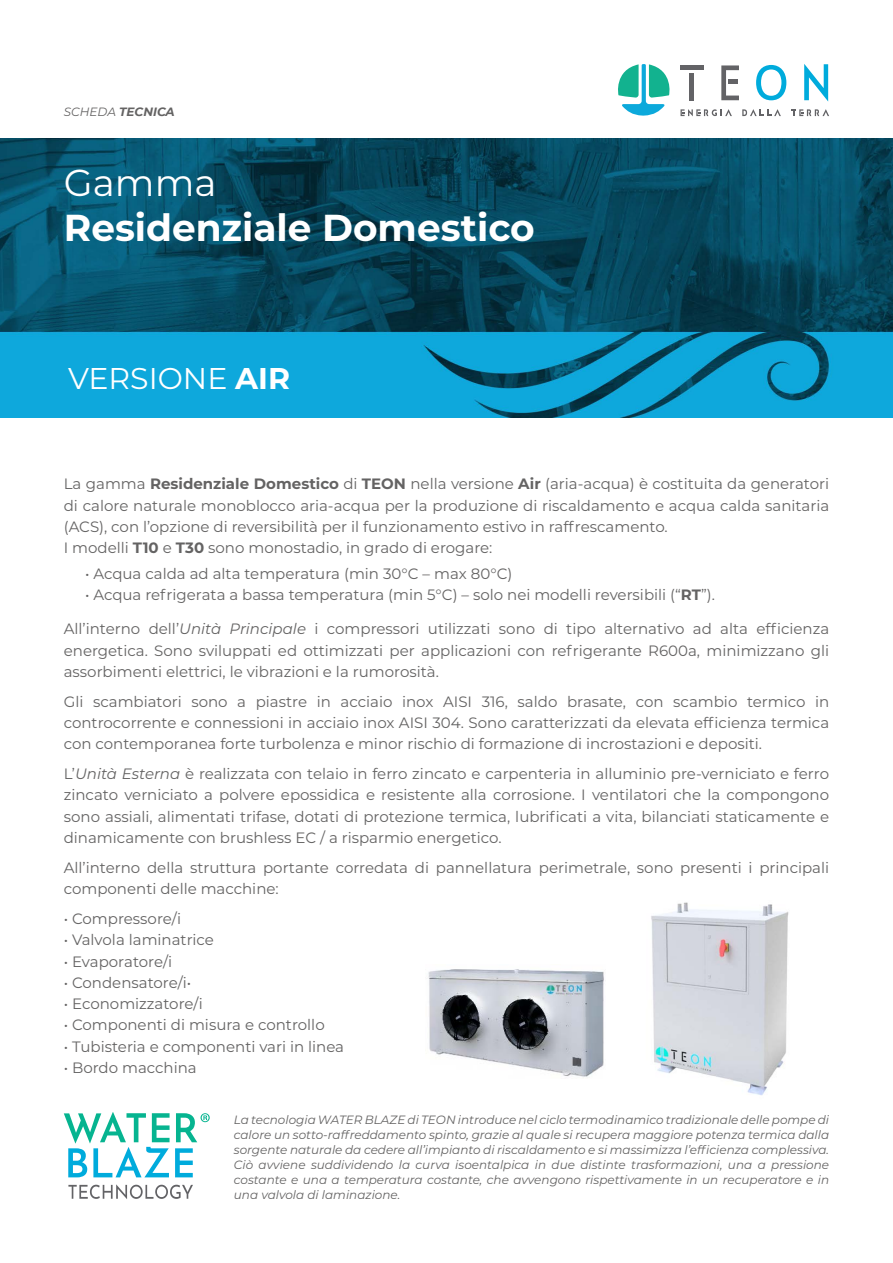
<style>
.page{position:relative;width:893px;height:1263px;background:#fff}
.page>*{position:absolute;margin:0;border:0;box-sizing:border-box;transform-origin:0 0}
.t1{font:700 37.5px "Montserrat";color:#fff}
.t2{font:37.5px "Montserrat";color:#fff}
.t3{font:30px "Montserrat";color:#fff}
.t4{font:15px/21.3px "Montserrat";color:#646363;text-align:justify}
.t5{font:italic 12px/15px "Montserrat";color:#646363;text-align:justify}
.t6{font:italic 700 12px "Montserrat";color:#646363}
.s1{font-weight:400}
.s2{font-weight:700}
.s3{font-style:italic}
</style>
<div class="page">
<svg style="left:791px;top:109px;width:38px;height:7px"></svg>
<svg style="left:680px;top:109px;width:52px;height:7px"></svg>
<svg style="left:742px;top:109px;width:39px;height:7px"></svg>
<div style="left:689px;top:73px;width:5px;height:27px;background:#636366"></div>
<div style="left:680px;top:65px;width:24px;height:5px;background:#636366"></div>
<svg style="left:804px;top:64px;width:24px;height:37px"></svg>
<svg style="left:721px;top:65px;width:18px;height:35px"></svg>
<hr style="left:728px;top:80px;width:10px;height:4px;background:#636366">
<svg style="left:756px;top:65px;width:30px;height:35px"></svg>
<svg style="left:618px;top:64px;width:52px;height:52px"></svg>
<img style="left:0;top:139px;width:893px;height:278px">
<svg style="left:68px;top:1184px;width:125px;height:15px"></svg>
<svg style="left:64px;top:1112px;width:146px;height:65px"></svg>
<img style="left:428px;top:969px;width:176px;height:108px">
<img style="left:651px;top:902px;width:138px;height:194px">
<p class="t6" style="left:64px;top:103px;width:113px"><span class="s1">SCHEDA</span> TECNICA</p>
<h1 class="t2" style="left:64px;top:157px;width:154px">Gamma</h1>
<h1 class="t1" style="left:64px;top:200px;width:473px">Residenziale Domestico</h1>
<h2 class="t3" style="left:68px;top:357px;width:224px">VERSIONE <span class="s2">AIR</span></h2>
<p class="t4" style="left:64px;top:473px;width:767px;text-align:left">La gamma <span class="s2">Residenziale Domestico</span> di <span class="s2">TEON</span> nella versione <span class="s2">Air</span> (aria-acqua) è costituita da generatori di calore naturale monoblocco aria-acqua per la produzione di riscaldamento e acqua calda sanitaria (ACS), con l’opzione di reversibilità per il funzionamento estivo in raffrescamento.<br>I modelli <span class="s2">T10</span> e <span class="s2">T30</span> sono monostadio, in grado di erogare:</p>
<p class="t4" style="left:85px;top:562px;width:429px">• Acqua calda ad alta temperatura (min 30°C – max 80°C)</p>
<p class="t4" style="left:85px;top:584px;width:631px">• Acqua refrigerata a bassa temperatura (min 5°C) – solo nei modelli reversibili (“<span class="s2">RT</span>”).</p>
<p class="t4" style="left:64px;top:618px;width:767px">All’interno dell’<span class="s3">Unità Principale</span> i compressori utilizzati sono di tipo alternativo ad alta efficienza energetica. Sono sviluppati ed ottimizzati per applicazioni con refrigerante R600a, minimizzano gli assorbimenti elettrici, le vibrazioni e la rumorosità.</p>
<p class="t4" style="left:64px;top:690px;width:767px">Gli scambiatori sono a piastre in acciaio inox AISI 316, saldo brasate, con scambio termico in controcorrente e connessioni in acciaio inox AISI 304. Sono caratterizzati da elevata efficienza termica con contemporanea forte turbolenza e minor rischio di formazione di incrostazioni e depositi.</p>
<p class="t4" style="left:64px;top:763px;width:767px">L’<span class="s3">Unità Esterna</span> è realizzata con telaio in ferro zincato e carpenteria in alluminio pre-verniciato e ferro zincato verniciato a polvere epossidica e resistente alla corrosione. I ventilatori che la compongono sono assiali, alimentati trifase, dotati di protezione termica, lubrificati a vita, bilanciati staticamente e dinamicamente con brushless EC / a risparmio energetico.</p>
<p class="t4" style="left:64px;top:856px;width:767px">All’interno della struttura portante corredata di pannellatura perimetrale, sono presenti i principali componenti delle macchine:</p>
<p class="t4" style="left:64px;top:907px;width:119px">• Compressore/i</p>
<p class="t4" style="left:64px;top:929px;width:152px">• Valvola laminatrice</p>
<p class="t4" style="left:64px;top:950px;width:110px">• Evaporatore/i</p>
<p class="t4" style="left:64px;top:971px;width:129px">• Condensatore/i•</p>
<p class="t4" style="left:64px;top:993px;width:140px">• Economizzatore/i</p>
<p class="t4" style="left:64px;top:1014px;width:262px">• Componenti di misura e controllo</p>
<p class="t4" style="left:64px;top:1035px;width:282px">• Tubisteria e componenti vari in linea</p>
<p class="t4" style="left:64px;top:1057px;width:135px">• Bordo macchina</p>
<p class="t5" style="left:234px;top:1111px;width:597px">La tecnologia WATER BLAZE di TEON introduce nel ciclo termodinamico tradizionale delle pompe di calore un sotto-raffreddamento spinto, grazie al quale si recupera maggiore potenza termica dalla sorgente naturale da cedere all’impianto di riscaldamento e si massimizza l’efficienza complessiva.<br>Ciò avviene suddividendo la curva isoentalpica in due distinte trasformazioni, una a pressione costante e una a temperatura costante, che avvengono rispettivamente in un recuperatore e in una valvola di laminazione.</p>
</div>
